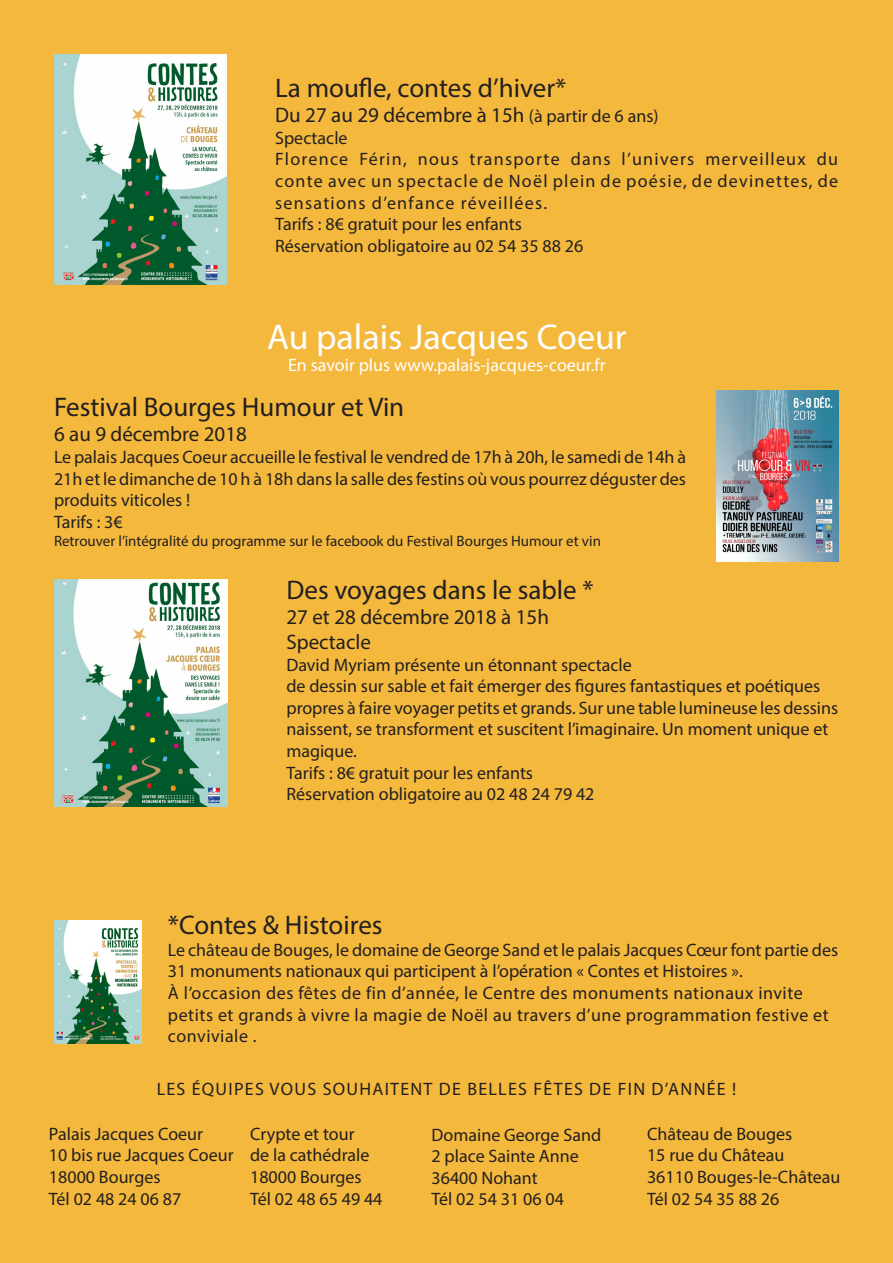
<style>
.page{position:relative;width:893px;height:1263px;background:#f4b83d}
.page>*{position:absolute;margin:0;border:0;box-sizing:border-box;transform-origin:0 0}
.t1{font:36px "Myriad Pro";color:#fff}
.t2{font:27px "Myriad Pro";color:#231f20}
.t3{font:21px "Myriad Pro";color:#231f20}
.t4{font:18px/21.6px "Myriad Pro";color:#231f20}
.t5{font:18px/21.6px "Myriad Pro";letter-spacing:.03em;color:#231f20}
.t6{font:18px "Myriad Pro";letter-spacing:.07em;color:#231f20}
.t7{font:18px "Myriad Pro";color:#fff}
.t8{font:15px "Myriad Pro";color:#231f20}
.s1{font-size:18px}
</style>
<div class="page">
<img style="left:55px;top:580px;width:172px;height:227px">
<img style="left:54px;top:54px;width:173px;height:231px">
<img style="left:54px;top:920px;width:87px;height:124px">
<img style="left:716px;top:390px;width:122px;height:172px">
<p class="t2" style="left:275px;top:71px;width:293px">La moufle, contes d’hiver*</p>
<p class="t3" style="left:275px;top:102px;width:385px">Du 27 au 29 décembre à 15h <span class="s1">(à partir de 6 ans)</span></p>
<p class="t4" style="left:275px;top:127px;width:74px">Spectacle</p>
<p class="t4" style="left:275px;top:148px;width:564px;text-align:justify">Florence Férin, nous transporte dans l’univers merveilleux du conte avec un spectacle de Noël plein de poésie, de devinettes, de sensations d’enfance réveillées.</p>
<p class="t4" style="left:275px;top:213px;width:248px">Tarifs : 8€ gratuit pour les enfants</p>
<p class="t4" style="left:275px;top:235px;width:310px">Réservation obligatoire au 02 54 35 88 26</p>
<p class="t1" style="left:267px;top:315px;width:361px">Au palais Jacques Coeur</p>
<p class="t7" style="left:288px;top:354px;width:319px">En savoir plus www.palais-jacques-coeur.fr</p>
<p class="t2" style="left:54px;top:391px;width:352px">Festival Bourges Humour et Vin</p>
<p class="t3" style="left:54px;top:421px;width:194px">6 au 9 décembre 2018</p>
<p class="t4" style="left:54px;top:446px;width:634px;text-align:justify">Le palais Jacques Coeur accueille le festival le vendred de 17h à 20h, le samedi de 14h à 21h et le dimanche de 10 h à 18h dans la salle des festins où vous pourrez déguster des produits viticoles !</p>
<p class="t4" style="left:54px;top:511px;width:70px">Tarifs : 3€</p>
<p class="t8" style="left:54px;top:532px;width:548px">Retrouver l’intégralité du programme sur le facebook du Festival Bourges Humour et vin</p>
<p class="t2" style="left:286px;top:573px;width:309px">Des voyages dans le sable *</p>
<p class="t3" style="left:286px;top:604px;width:264px">27 et 28 décembre 2018 à 15h</p>
<p class="t3" style="left:286px;top:629px;width:86px">Spectacle</p>
<p class="t4" style="left:286px;top:653px;width:553px">David Myriam présente un étonnant spectacle<br>de dessin sur sable et fait émerger des figures fantastiques et poétiques propres à faire voyager petits et grands. Sur une table lumineuse les dessins naissent, se transforment et suscitent l’imaginaire. Un moment unique et magique.</p>
<p class="t4" style="left:286px;top:761px;width:248px">Tarifs : 8€ gratuit pour les enfants</p>
<p class="t4" style="left:286px;top:783px;width:310px">Réservation obligatoire au 02 48 24 79 42</p>
<p class="t2" style="left:168px;top:908px;width:216px">*Contes &amp; Histoires</p>
<p class="t4" style="left:168px;top:938px;width:672px">Le château de Bouges, le domaine de George Sand et le palais Jacques Cœur font partie des<br>31 monuments nationaux qui participent à l’opération « Contes et Histoires ».</p>
<p class="t5" style="left:168px;top:982px;width:662px">À l’occasion des fêtes de fin d’année, le Centre des monuments nationaux invite petits et grands à vivre la magie de Noël au travers d’une programmation festive et conviviale .</p>
<p class="t6" style="left:157px;top:1077px;width:581px">LES ÉQUIPES VOUS SOUHAITENT DE BELLES FÊTES DE FIN D’ANNÉE !</p>
<p class="t4" style="left:49px;top:1123px;width:156px">Palais Jacques Coeur</p>
<p class="t4" style="left:49px;top:1144px;width:186px">10 bis rue Jacques Coeur</p>
<p class="t4" style="left:49px;top:1166px;width:113px">18000 Bourges</p>
<p class="t4" style="left:49px;top:1187px;width:134px">Tél 02 48 24 06 87</p>
<p class="t4" style="left:250px;top:1123px;width:106px">Crypte et tour</p>
<p class="t4" style="left:250px;top:1144px;width:121px">de la cathédrale</p>
<p class="t4" style="left:250px;top:1166px;width:113px">18000 Bourges</p>
<p class="t4" style="left:250px;top:1187px;width:134px">Tél 02 48 65 49 44</p>
<p class="t4" style="left:432px;top:1123px;width:171px">Domaine George Sand</p>
<p class="t4" style="left:432px;top:1145px;width:149px">2 place Sainte Anne</p>
<p class="t4" style="left:432px;top:1166px;width:108px">36400 Nohant</p>
<p class="t4" style="left:432px;top:1188px;width:134px">Tél 02 54 31 06 04</p>
<p class="t4" style="left:647px;top:1123px;width:147px">Château de Bouges</p>
<p class="t4" style="left:647px;top:1144px;width:139px">15 rue du Château</p>
<p class="t4" style="left:647px;top:1166px;width:195px">36110 Bouges-le-Château</p>
<p class="t4" style="left:647px;top:1187px;width:134px">Tél 02 54 35 88 26</p>
</div>
